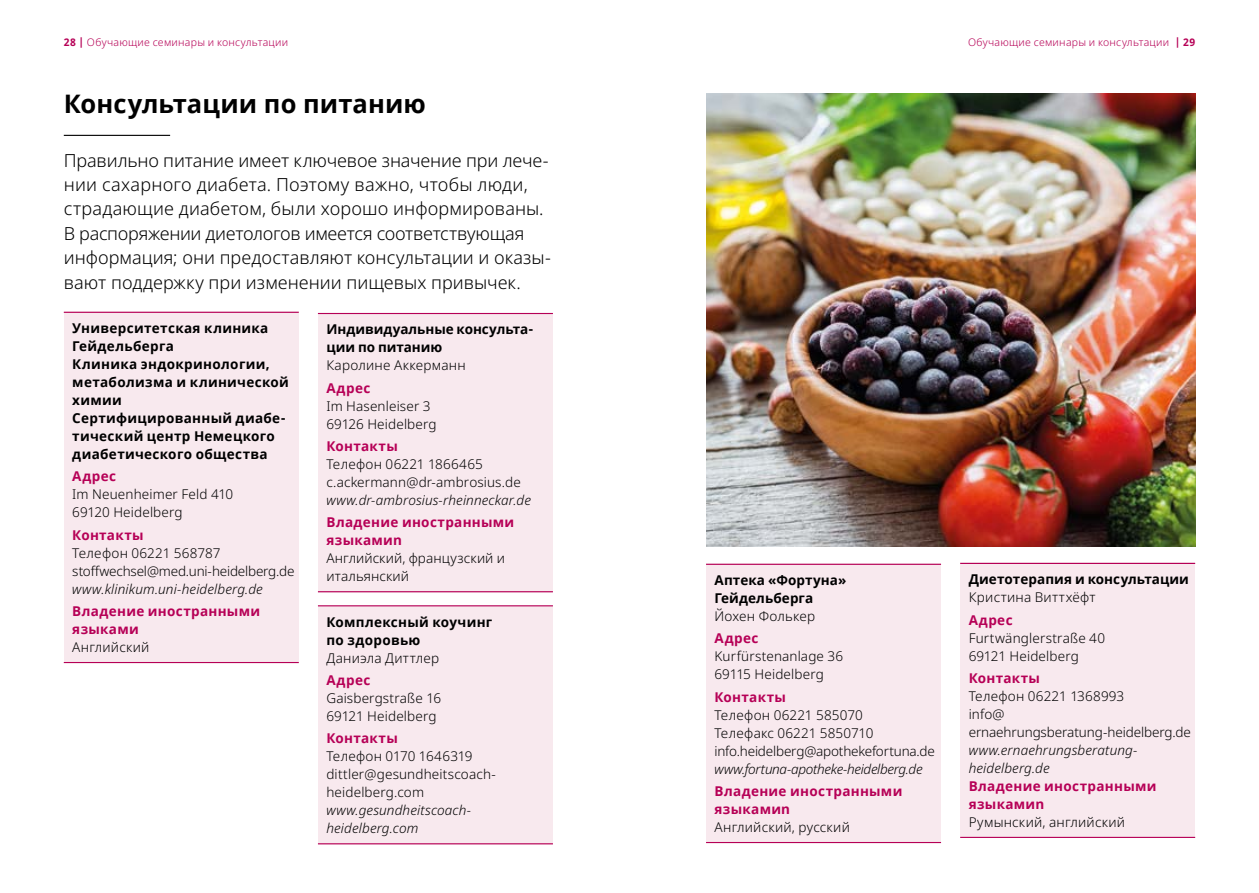
<style>
.page{position:relative;width:1259px;height:893px;background:#fff}
.page>*{position:absolute;margin:0;border:0;box-sizing:border-box;transform-origin:0 0}
.Headline_24pt_Bold_s{font:700 25.5px "Noto Sans";letter-spacing:.005em;color:#000}
.Kapitelstarter_Einle{font:300 18px/24.3px "Noto Sans";color:#000}
.Fließtext_9pt_Frutig{font:300 13.5px/18px "Noto Sans";letter-spacing:.01em;color:#000}
.Fließtext_9pt_Frutig-2{font:700 13.5px/18px "Noto Sans";letter-spacing:.02em;color:#000}
.Fließtext_9pt_Frutig-3{font:700 13.5px/18px "Noto Sans";letter-spacing:.025em;color:#b60056}
.Fließtext_9pt_Frutig-4{font:italic 300 13.5px "Noto Sans";letter-spacing:.005em;color:#000}
.Fließtext_9pt_Frutig-5{font:300 13.5px "Noto Sans";letter-spacing:-.015em;color:#000}
.Fließtext_9pt_Frutig-6{font:300 13.5px/18px "Noto Sans";letter-spacing:-.01em;color:#000}
.Fließtext_9pt_Frutig-7{font:700 13.5px/18px "Noto Sans";letter-spacing:-.005em;color:#000}
.Fließtext_9pt_Frutig-8{font:italic 300 13.5px "Noto Sans";letter-spacing:-.025em;color:#000}
.t1{font:300 10.5px "Noto Sans";letter-spacing:.025em;color:#b60056}
.s1{font-weight:700}
</style>
<div class="page">
<hr style="left:64px;top:135px;width:106px;height:1px;background:#000">
<div style="left:64px;top:312px;width:235px;height:351px;background:#f8e9ee"></div>
<hr style="left:64px;top:312px;width:235px;height:1px;background:#b60056">
<hr style="left:64px;top:662px;width:235px;height:1px;background:#b60056">
<div style="left:318px;top:313px;width:235px;height:279px;background:#f8e9ee"></div>
<hr style="left:318px;top:313px;width:235px;height:1px;background:#b60056">
<hr style="left:318px;top:591px;width:235px;height:1px;background:#b60056">
<div style="left:318px;top:605px;width:235px;height:239px;background:#f8e9ee"></div>
<hr style="left:318px;top:605px;width:235px;height:1px;background:#b60056">
<hr style="left:318px;top:843px;width:235px;height:1px;background:#b60056">
<div style="left:706px;top:564px;width:235px;height:279px;background:#f8e9ee"></div>
<hr style="left:706px;top:564px;width:235px;height:1px;background:#b60056">
<hr style="left:706px;top:842px;width:235px;height:1px;background:#b60056">
<div style="left:960px;top:563px;width:235px;height:275px;background:#f8e9ee"></div>
<hr style="left:960px;top:563px;width:235px;height:1px;background:#b60056">
<hr style="left:960px;top:837px;width:235px;height:1px;background:#b60056">
<img style="left:706px;top:93px;width:489px;height:454px">
<p class="t1" style="left:64px;top:35px;width:226px"><span class="s1">28 |</span> Обучающие семинары и консультации</p>
<p class="t1" style="left:968px;top:35px;width:229px">Обучающие семинары и консультации <span class="s1">| 29</span></p>
<h2 class="Headline_24pt_Bold_s" style="left:64px;top:86px;width:364px">Консультации по питанию</h2>
<p class="Kapitelstarter_Einle" style="left:64px;top:148px;width:488px">Правильно питание имеет ключевое значение при лече&shy;нии сахарного диабета. Поэтому важно, чтобы люди, страдающие диабетом, были хорошо информированы.<br>В распоряжении диетологов имеется соответствующая информация; они предоставляют консультации и оказы&shy;вают поддержку при изменении пищевых привычек.</p>
<p class="Fließtext_9pt_Frutig-2" style="left:72px;top:320px;width:198px">Университетская клиника<br>Гейдельберга</p>
<p class="Fließtext_9pt_Frutig-2" style="left:72px;top:356px;width:218px">Клиника эндокринологии, метаболизма и клинической химии</p>
<p class="Fließtext_9pt_Frutig-2" style="left:72px;top:410px;width:215px">Сертифицированный диабе&shy;тический центр Немецкого диабетического общества</p>
<p class="Fließtext_9pt_Frutig-3" style="left:72px;top:468px;width:45px">Адрес</p>
<p class="Fließtext_9pt_Frutig" style="left:72px;top:486px;width:162px">Im Neuenheimer Feld 410</p>
<p class="Fließtext_9pt_Frutig" style="left:72px;top:504px;width:112px">69120 Heidelberg</p>
<p class="Fließtext_9pt_Frutig-3" style="left:72px;top:526px;width:73px">Контакты</p>
<p class="Fließtext_9pt_Frutig" style="left:72px;top:544px;width:150px">Телефон 06221 568787</p>
<p class="Fließtext_9pt_Frutig-5" style="left:72px;top:561px;width:224px">stoffwechsel@med.uni-heidelberg.de</p>
<p class="Fließtext_9pt_Frutig-4" style="left:72px;top:579px;width:192px">www.klinikum.uni-heidelberg.de</p>
<p class="Fließtext_9pt_Frutig-3" style="left:72px;top:602px;width:189px">Владение иностранными языками</p>
<p class="Fließtext_9pt_Frutig" style="left:72px;top:638px;width:79px">Английский</p>
<p class="Fließtext_9pt_Frutig-7" style="left:326px;top:321px;width:208px">Индивидуальные консульта&shy;ции по питанию</p>
<p class="Fließtext_9pt_Frutig" style="left:326px;top:357px;width:141px">Каролине Аккерманн</p>
<p class="Fließtext_9pt_Frutig-3" style="left:326px;top:379px;width:45px">Адрес</p>
<p class="Fließtext_9pt_Frutig" style="left:326px;top:397px;width:106px">Im Hasenleiser 3</p>
<p class="Fließtext_9pt_Frutig" style="left:326px;top:415px;width:112px">69126 Heidelberg</p>
<p class="Fließtext_9pt_Frutig-3" style="left:326px;top:437px;width:73px">Контакты</p>
<p class="Fließtext_9pt_Frutig" style="left:326px;top:455px;width:158px">Телефон 06221 1866465</p>
<p class="Fließtext_9pt_Frutig" style="left:326px;top:473px;width:196px">c.ackermann@dr-ambrosius.de</p>
<p class="Fließtext_9pt_Frutig-4" style="left:326px;top:490px;width:206px">www.dr-ambrosius-rheinneckar.de</p>
<p class="Fließtext_9pt_Frutig-3" style="left:326px;top:513px;width:189px">Владение иностранными языкамиn</p>
<p class="Fließtext_9pt_Frutig" style="left:326px;top:549px;width:180px">Английский, французский и итальянский</p>
<p class="Fließtext_9pt_Frutig-2" style="left:326px;top:613px;width:167px">Комплексный коучинг по здоровью</p>
<p class="Fließtext_9pt_Frutig" style="left:326px;top:649px;width:114px">Даниэла Диттлер</p>
<p class="Fließtext_9pt_Frutig-3" style="left:326px;top:671px;width:45px">Адрес</p>
<p class="Fließtext_9pt_Frutig" style="left:326px;top:689px;width:116px">Gaisbergstraße 16</p>
<p class="Fließtext_9pt_Frutig" style="left:326px;top:707px;width:112px">69121 Heidelberg</p>
<p class="Fließtext_9pt_Frutig-3" style="left:326px;top:730px;width:73px">Контакты</p>
<p class="Fließtext_9pt_Frutig" style="left:326px;top:748px;width:148px">Телефон 0170 1646319</p>
<p class="Fließtext_9pt_Frutig" style="left:326px;top:766px;width:171px">dittler@gesundheitscoach-</p>
<p class="Fließtext_9pt_Frutig" style="left:326px;top:784px;width:99px">heidelberg.com</p>
<p class="Fließtext_9pt_Frutig-4" style="left:326px;top:801px;width:146px">www.gesundheitscoach-</p>
<p class="Fließtext_9pt_Frutig-4" style="left:326px;top:819px;width:93px">heidelberg.com</p>
<p class="Fließtext_9pt_Frutig-2" style="left:714px;top:572px;width:133px">Аптека «Фортуна»<br>Гейдельберга</p>
<p class="Fließtext_9pt_Frutig" style="left:714px;top:608px;width:102px">Йохен Фолькер</p>
<p class="Fließtext_9pt_Frutig-3" style="left:714px;top:630px;width:45px">Адрес</p>
<p class="Fließtext_9pt_Frutig" style="left:714px;top:648px;width:130px">Kurfürstenanlage 36</p>
<p class="Fließtext_9pt_Frutig" style="left:714px;top:666px;width:111px">69115 Heidelberg</p>
<p class="Fließtext_9pt_Frutig-3" style="left:714px;top:688px;width:73px">Контакты</p>
<p class="Fließtext_9pt_Frutig" style="left:714px;top:706px;width:150px">Телефон 06221 585070</p>
<p class="Fließtext_9pt_Frutig" style="left:714px;top:724px;width:160px">Телефакс 06221 5850710</p>
<p class="Fließtext_9pt_Frutig-5" style="left:714px;top:741px;width:222px">info.heidelberg@apothekefortuna.de</p>
<p class="Fließtext_9pt_Frutig-8" style="left:714px;top:759px;width:210px">www.fortuna-apotheke-heidelberg.de</p>
<p class="Fließtext_9pt_Frutig-3" style="left:714px;top:782px;width:189px">Владение иностранными языкамиn</p>
<p class="Fließtext_9pt_Frutig" style="left:714px;top:818px;width:137px">Английский, русский</p>
<p class="Fließtext_9pt_Frutig-2" style="left:968px;top:571px;width:222px">Диетотерапия и консультации</p>
<p class="Fließtext_9pt_Frutig" style="left:968px;top:589px;width:128px">Кристина Виттхёфт</p>
<p class="Fließtext_9pt_Frutig-3" style="left:968px;top:611px;width:45px">Адрес</p>
<p class="Fließtext_9pt_Frutig" style="left:968px;top:629px;width:138px">Furtwänglerstraße 40</p>
<p class="Fließtext_9pt_Frutig" style="left:968px;top:647px;width:112px">69121 Heidelberg</p>
<p class="Fließtext_9pt_Frutig-3" style="left:968px;top:669px;width:73px">Контакты</p>
<p class="Fließtext_9pt_Frutig" style="left:968px;top:687px;width:157px">Телефон 06221 1368993</p>
<p class="Fließtext_9pt_Frutig-6" style="left:968px;top:705px;width:224px">info@ ernaehrungsberatung-heidelberg.de</p>
<p class="Fließtext_9pt_Frutig-4" style="left:968px;top:740px;width:170px">www.ernaehrungsberatung-</p>
<p class="Fließtext_9pt_Frutig-4" style="left:968px;top:758px;width:83px">heidelberg.de</p>
<p class="Fließtext_9pt_Frutig-3" style="left:968px;top:777px;width:189px">Владение иностранными языкамиn</p>
<p class="Fließtext_9pt_Frutig" style="left:968px;top:813px;width:158px">Румынский, английский</p>
</div>
